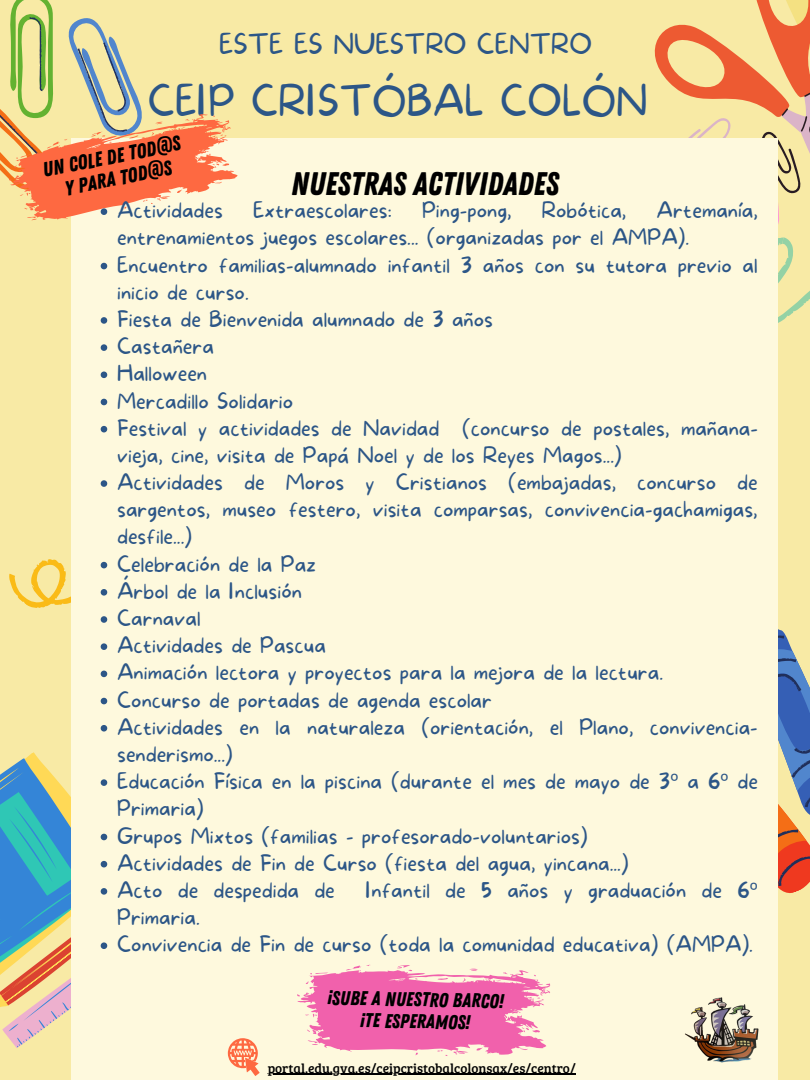
<style>
.page{position:relative;width:810px;height:1080px;background:#f8eaa5}
.page>*{position:absolute;margin:0;border:0;box-sizing:border-box;transform-origin:0 0}
.t1{font:100 40.88px "More Sugar";color:#2c5687}
.t2{font:32.56px "Zing Rust Base";color:#000}
.t3{font:100 26.81px "More Sugar";color:#2c5687}
.t4{font:100 21.25px/27.2px "More Sugar";color:#2c5687}
.t5{font:20.62px/22.2px "Zing Rust Base";color:#000;text-align:center}
.t6{font:19.94px/21.9px "Zing Rust Base";color:#000;text-align:center}
.t7{font:13.31px "Bree Serif";color:#000}
.s1{font-family:"Noto Sans";font-weight:400}
</style>
<div class="page">
<svg style="left:628px;top:0;width:182px;height:338px"></svg>
<svg style="left:777px;top:628px;width:33px;height:275px"></svg>
<div style="left:71px;top:139px;width:706px;height:941px;background:#fef9dd"></div>
<svg style="left:0;top:0;width:243px;height:221px"></svg>
<svg style="left:101px;top:263px;width:6px;height:6px"></svg>
<svg style="left:101px;top:317px;width:6px;height:7px"></svg>
<svg style="left:101px;top:344px;width:6px;height:7px"></svg>
<svg style="left:101px;top:372px;width:6px;height:6px"></svg>
<svg style="left:101px;top:399px;width:6px;height:6px"></svg>
<svg style="left:101px;top:426px;width:6px;height:6px"></svg>
<svg style="left:101px;top:480px;width:6px;height:7px"></svg>
<svg style="left:9px;top:559px;width:99px;height:64px"></svg>
<svg style="left:101px;top:643px;width:6px;height:7px"></svg>
<svg style="left:101px;top:671px;width:6px;height:6px"></svg>
<svg style="left:101px;top:698px;width:6px;height:6px"></svg>
<svg style="left:101px;top:725px;width:6px;height:7px"></svg>
<svg style="left:0;top:752px;width:108px;height:296px"></svg>
<svg style="left:295px;top:964px;width:281px;height:110px"></svg>
<hr style="left:268px;top:1074px;width:308px;height:1px;background:#000">
<svg style="left:228px;top:1038px;width:32px;height:38px"></svg>
<img style="left:685px;top:997px;width:74px;height:66px">
<p class="t3" style="left:219px;top:29px;width:374px">ESTE ES NUESTRO CENTRO</p>
<h1 class="t1" style="left:148px;top:78px;width:501px">CEIP CRISTÓBAL COLÓN</h1>
<p class="t5" style="left:41px;top:160px;width:142px;rotate:-11deg">UN COLE DE TOD@S<br>Y PARA TOD@S</p>
<h2 class="t2" style="left:291px;top:165px;width:269px">NUESTRAS ACTIVIDADES</h2>
<p class="t4" style="left:117px;top:198px;width:107px">Actividades</p>
<p class="t4" style="left:253px;top:198px;width:140px">Extraescolares:</p>
<p class="t4" style="left:422px;top:198px;width:91px">Ping-pong,</p>
<p class="t4" style="left:542px;top:198px;width:86px">Robótica,</p>
<p class="t4" style="left:117px;top:198px;width:642px;text-indent:540px">Artemanía, entrenamientos juegos escolares... (organizadas por el AMPA).<br>Encuentro familias-alumnado infantil 3 años con su tutora previo al inicio de curso.<br>Fiesta de Bienvenida alumnado de 3 años<br>Castañera<br>Halloween<br>Mercadillo Solidario<br>Festival y actividades de Navidad (concurso de postales, mañana&shy;vieja, cine, visita de Papá Noel y de los Reyes Magos...)<br>Actividades de Moros y Cristianos (embajadas, concurso de sargentos, museo festero, visita comparsas, convivencia-gachamigas, desfile...)<br>Celebración de la Paz<br>Árbol de la Inclusión<br>Carnaval<br>Actividades de Pascua<br>Animación lectora y proyectos para la mejora de la lectura.<br>Concurso de portadas de agenda escolar<br>Actividades en la naturaleza (orientación, el Plano, convivencia&shy;senderismo...)<br>Educación Física en la piscina (durante el mes de mayo de 3<span class="s1">º</span> a 6<span class="s1">º</span> de Primaria)<br>Grupos Mixtos (familias - profesorado-voluntarios)<br>Actividades de Fin de Curso (fiesta del agua, yincana...)<br>Acto de despedida de</p>
<p class="t4" style="left:366px;top:878px;width:394px">Infantil de 5 años y graduación de 6<span class="s1">º</span></p>
<p class="t4" style="left:117px;top:905px;width:637px">Primaria.<br>Convivencia de Fin de curso (toda la comunidad educativa) (AMPA).</p>
<p class="t6" style="left:327px;top:987px;width:178px;rotate:1deg">¡SUBE A NUESTRO BARCO! ¡TE ESPERAMOS!</p>
<p class="t7" style="left:268px;top:1058px;width:310px">portal.edu.gva.es/ceipcristobalcolonsax/es/centro/</p>
</div>
